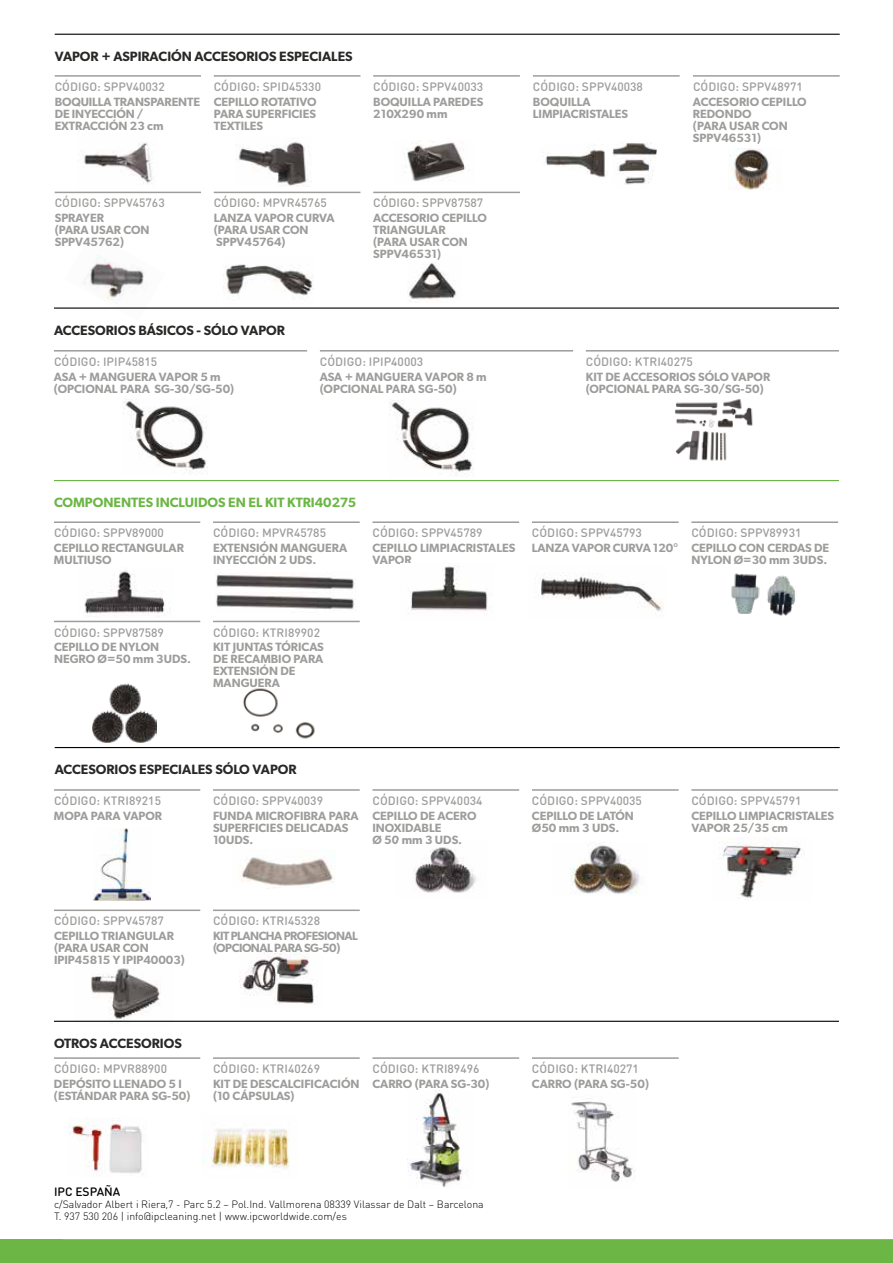
<style>
.page{position:relative;width:893px;height:1263px;background:#fff}
.page>*{position:absolute;margin:0;border:0;box-sizing:border-box;transform-origin:0 0}
.t1{font:600 13.5px "Gibson";color:#282827}
.t2{font:600 13.5px "Gibson";color:#6bb644}
.t3{font:600 12px/12px "Gibson";color:#9d9d9c}
.t4{font:500 12px "DIN Round Pro";color:#9d9d9c}
.t5{font:600 12px/12px "Gibson";letter-spacing:-.04em;color:#9d9d9c}
.t6{font:500 12px "DIN Round Pro";color:#000}
.t7{font:300 10.5px/12px "DIN Round Pro";color:#000}
</style>
<div class="page">
<div style="left:0;top:1239px;width:893px;height:24px;background:#6bb644"></div>
<img style="left:243px;top:688px;width:72px;height:51px">
<div style="left:280px;top:681px;width:53px;height:40px;background:#fff"></div>
<img style="left:69px;top:1118px;width:73px;height:55px">
<img style="left:203px;top:1129px;width:87px;height:39px">
<img style="left:409px;top:1090px;width:54px;height:98px">
<img style="left:571px;top:1101px;width:64px;height:81px">
<hr style="left:54px;top:480px;width:785px;height:1px;background:#6bb644">
<hr style="left:54px;top:521px;width:146px;height:2px;background:#9d9d9c">
<hr style="left:213px;top:521px;width:147px;height:2px;background:#9d9d9c">
<hr style="left:372px;top:521px;width:147px;height:2px;background:#9d9d9c">
<hr style="left:532px;top:521px;width:147px;height:2px;background:#9d9d9c">
<hr style="left:691px;top:521px;width:147px;height:2px;background:#9d9d9c">
<hr style="left:54px;top:621px;width:146px;height:1px;background:#9d9d9c">
<hr style="left:213px;top:621px;width:147px;height:1px;background:#9d9d9c">
<hr style="left:55px;top:747px;width:785px;height:1px;background:#000">
<hr style="left:54px;top:789px;width:146px;height:2px;background:#9d9d9c">
<hr style="left:213px;top:789px;width:147px;height:2px;background:#9d9d9c">
<hr style="left:372px;top:789px;width:147px;height:2px;background:#9d9d9c">
<hr style="left:532px;top:789px;width:147px;height:2px;background:#9d9d9c">
<hr style="left:691px;top:789px;width:147px;height:2px;background:#9d9d9c">
<hr style="left:54px;top:909px;width:146px;height:2px;background:#9d9d9c">
<hr style="left:213px;top:909px;width:147px;height:2px;background:#9d9d9c">
<hr style="left:54px;top:307px;width:785px;height:2px;background:#000">
<hr style="left:54px;top:350px;width:253px;height:2px;background:#9d9d9c">
<hr style="left:320px;top:350px;width:253px;height:2px;background:#9d9d9c">
<hr style="left:586px;top:350px;width:253px;height:2px;background:#9d9d9c">
<img style="left:123px;top:399px;width:85px;height:74px">
<img style="left:389px;top:400px;width:85px;height:75px">
<img style="left:538px;top:573px;width:126px;height:39px">
<img style="left:409px;top:565px;width:79px;height:49px">
<img style="left:84px;top:570px;width:81px;height:47px">
<img style="left:241px;top:857px;width:94px;height:31px">
<img style="left:216px;top:574px;width:138px;height:36px">
<img style="left:721px;top:837px;width:83px;height:61px">
<img style="left:75px;top:968px;width:99px;height:53px">
<img style="left:414px;top:847px;width:62px;height:46px">
<img style="left:570px;top:842px;width:70px;height:52px">
<img style="left:92px;top:684px;width:64px;height:58px">
<img style="left:93px;top:829px;width:57px;height:71px">
<img style="left:675px;top:399px;width:78px;height:62px">
<img style="left:731px;top:573px;width:64px;height:43px">
<hr style="left:55px;top:75px;width:146px;height:2px;background:#9d9d9c">
<hr style="left:214px;top:75px;width:146px;height:2px;background:#9d9d9c">
<hr style="left:373px;top:75px;width:147px;height:2px;background:#9d9d9c">
<hr style="left:533px;top:75px;width:147px;height:2px;background:#9d9d9c">
<hr style="left:693px;top:75px;width:147px;height:2px;background:#9d9d9c">
<hr style="left:55px;top:34px;width:785px;height:1px;background:#000">
<img style="left:84px;top:142px;width:69px;height:42px">
<img style="left:236px;top:142px;width:73px;height:45px">
<img style="left:405px;top:141px;width:61px;height:40px">
<img style="left:545px;top:149px;width:61px;height:28px">
<img style="left:612px;top:142px;width:45px;height:43px">
<img style="left:729px;top:148px;width:41px;height:42px">
<img style="left:65px;top:255px;width:100px;height:54px">
<img style="left:224px;top:264px;width:90px;height:35px">
<img style="left:407px;top:262px;width:50px;height:39px">
<hr style="left:55px;top:192px;width:146px;height:1px;background:#9d9d9c">
<hr style="left:214px;top:192px;width:146px;height:1px;background:#9d9d9c">
<hr style="left:373px;top:192px;width:147px;height:1px;background:#9d9d9c">
<hr style="left:54px;top:1057px;width:146px;height:2px;background:#9d9d9c">
<hr style="left:213px;top:1057px;width:147px;height:2px;background:#9d9d9c">
<hr style="left:372px;top:1057px;width:147px;height:2px;background:#9d9d9c">
<hr style="left:532px;top:1057px;width:147px;height:2px;background:#9d9d9c">
<img style="left:239px;top:953px;width:76px;height:52px">
<hr style="left:54px;top:1021px;width:785px;height:1px;background:#000">
<p class="t1" style="left:55px;top:48px;width:299px">VAPOR + ASPIRACIÓN ACCESORIOS ESPECIALES</p>
<p class="t4" style="left:55px;top:78px;width:112px">CÓDIGO: SPPV40032</p>
<p class="t4" style="left:214px;top:78px;width:109px">CÓDIGO: SPID45330</p>
<p class="t4" style="left:373px;top:78px;width:112px">CÓDIGO: SPPV40033</p>
<p class="t4" style="left:533px;top:78px;width:112px">CÓDIGO: SPPV40038</p>
<p class="t4" style="left:693px;top:78px;width:112px">CÓDIGO: SPPV48971</p>
<p class="t3" style="left:55px;top:95px;width:147px">BOQUILLA TRANSPARENTE<br>DE INYECCIÓN /<br>EXTRACCIÓ N 23 cm</p>
<p class="t3" style="left:214px;top:95px;width:104px;text-align:justify">CEPILLO ROTATIVO PARA SUPERFICIES TEXTILES</p>
<p class="t3" style="left:373px;top:95px;width:112px">BOQUILLA PAREDES<br>210X290 mm</p>
<p class="t3" style="left:533px;top:95px;width:97px">BOQUILLA<br>LIMPIACRISTALES</p>
<p class="t3" style="left:693px;top:95px;width:115px">ACCESORIO CEPILLO<br>REDONDO<br>(PARA USAR CON<br>SPPV46531)</p>
<p class="t4" style="left:55px;top:195px;width:112px">CÓDIGO: SPPV45763</p>
<p class="t4" style="left:214px;top:195px;width:115px">CÓDIGO: MPVR45765</p>
<p class="t4" style="left:373px;top:195px;width:112px">CÓDIGO: SPPV87587</p>
<p class="t3" style="left:55px;top:212px;width:96px">SPRAYER<br>(PARA USAR CON<br>SPPV45762)</p>
<p class="t3" style="left:214px;top:212px;width:122px">LANZA VAPOR CURVA (PARA USAR CON<br>SPPV45764)</p>
<p class="t3" style="left:373px;top:212px;width:115px">ACCESORIO CEPILLO<br>TRIANGULAR<br>(PARA USAR CON<br>SPPV46531)</p>
<p class="t1" style="left:54px;top:322px;width:232px">ACCESORIOS BÁSICOS - SÓ LO VAPOR</p>
<p class="t4" style="left:54px;top:353px;width:105px">CÓDIGO: IPIP45815</p>
<p class="t4" style="left:320px;top:353px;width:105px">CÓDIGO: IPIP40003</p>
<p class="t4" style="left:586px;top:353px;width:109px">CÓDIGO: KTRI40275</p>
<p class="t3" style="left:54px;top:370px;width:182px">ASA + MANGUERA VAPOR 5 m (OPCIONAL PARA SG-30/SG-50)</p>
<p class="t3" style="left:320px;top:370px;width:168px">ASA + MANGUERA VAPOR 8 m (OPCIONAL PARA SG-50)</p>
<p class="t3" style="left:586px;top:370px;width:186px">KIT DE ACCESORIOS SÓLO VAPOR (OPCIONAL PARA SG-30/SG-50)</p>
<p class="t2" style="left:54px;top:494px;width:304px">COMPONENTES INCLUIDOS EN EL KIT KTRI40275</p>
<p class="t4" style="left:54px;top:525px;width:112px">CÓDIGO: SPPV89000</p>
<p class="t4" style="left:213px;top:525px;width:115px">CÓDIGO: MPVR45785</p>
<p class="t4" style="left:372px;top:525px;width:112px">CÓDIGO: SPPV45789</p>
<p class="t4" style="left:532px;top:525px;width:112px">CÓDIGO: SPPV45793</p>
<p class="t4" style="left:691px;top:525px;width:112px">CÓDIGO: SPPV89931</p>
<p class="t3" style="left:54px;top:542px;width:131px">CEPILLO RECTANGULAR<br>MULTIUSO</p>
<p class="t3" style="left:213px;top:542px;width:136px">EXTENSIÓN MANGUERA<br>INYECCIÓN 2 UDS.</p>
<p class="t3" style="left:372px;top:542px;width:144px">CEPILLO LIMPIACRISTALES<br>VAPOR</p>
<p class="t3" style="left:532px;top:542px;width:299px;text-align:right">LANZA VAPOR CURVA 120° CEPILLO CON CERDAS DE<br>NYLON Ø=30 mm 3UDS.</p>
<p class="t4" style="left:54px;top:624px;width:112px">CÓDIGO: SPPV87589</p>
<p class="t4" style="left:213px;top:624px;width:109px">CÓDIGO: KTRI89902</p>
<p class="t3" style="left:54px;top:641px;width:139px">CEPILLO DE NYLON<br>NEGRO Ø=50 mm 3UDS.</p>
<p class="t3" style="left:213px;top:641px;width:112px">KIT JUNTAS TÓRICAS<br>DE RECAMBIO PARA<br>EXTENSIÓN DE<br>MANGUERA</p>
<p class="t1" style="left:55px;top:761px;width:243px">ACCESORIOS ESPECIALES SÓLO VAPOR</p>
<p class="t4" style="left:54px;top:792px;width:109px">CÓDIGO: KTRI89215</p>
<p class="t4" style="left:213px;top:792px;width:112px">CÓDIGO: SPPV40039</p>
<p class="t4" style="left:372px;top:792px;width:112px">CÓDIGO: SPPV40034</p>
<p class="t4" style="left:532px;top:792px;width:112px">CÓDIGO: SPPV40035</p>
<p class="t4" style="left:691px;top:792px;width:112px">CÓDIGO: SPPV45791</p>
<p class="t3" style="left:54px;top:809px;width:110px">MOPA PARA VAPOR</p>
<p class="t3" style="left:213px;top:809px;width:147px">FUNDA MICROFIBRA PARA<br>SUPERFICIES DELICADAS<br>10UDS.</p>
<p class="t3" style="left:372px;top:809px;width:106px">CEPILLO DE ACERO<br>INOXIDABLE<br>Ø 50 mm 3 UDS.</p>
<p class="t3" style="left:532px;top:809px;width:104px">CEPILLO DE LATÓN<br>Ø50 mm 3 UDS.</p>
<p class="t3" style="left:691px;top:809px;width:144px">CEPILLO LIMPIACRISTALES<br>VAPOR 25/35 cm</p>
<p class="t4" style="left:54px;top:913px;width:112px">CÓDIGO: SPPV45787</p>
<p class="t4" style="left:213px;top:913px;width:109px">CÓDIGO: KTRI45328</p>
<p class="t3" style="left:54px;top:930px;width:132px">CEPILLO TRIANGULAR (PARA USAR CON<br>IPIP45815 Y IPIP40003)</p>
<p class="t5" style="left:213px;top:930px;width:146px">KIT PLANCHA PROFESIONAL (OPCIONAL PARA SG-50)</p>
<p class="t1" style="left:54px;top:1035px;width:129px">OTROS ACCESORIOS</p>
<p class="t4" style="left:54px;top:1060px;width:115px">CÓDIGO: MPVR88900</p>
<p class="t4" style="left:213px;top:1060px;width:109px">CÓDIGO: KTRI40269</p>
<p class="t4" style="left:372px;top:1060px;width:109px">CÓDIGO: KTRI89496</p>
<p class="t4" style="left:532px;top:1060px;width:109px">CÓDIGO: KTRI40271</p>
<p class="t3" style="left:54px;top:1077px;width:138px">DEPÓSITO LLENADO 5 l (ESTÁNDAR PARA SG-50)</p>
<p class="t3" style="left:213px;top:1077px;width:148px">KIT DE DESCALCIFICACIÓN (10 CÁPSULAS)</p>
<p class="t3" style="left:372px;top:1077px;width:118px">CARRO (PARA SG-30)</p>
<p class="t3" style="left:532px;top:1077px;width:119px">CARRO (PARA SG-50)</p>
<p class="t6" style="left:54px;top:1183px;width:68px">IPC ESPAÑA</p>
<p class="t7" style="left:54px;top:1197px;width:431px">c/Salvador Albert i Riera,7 - Parc 5.2 – Pol.Ind. Vallmorena 08339 Vilassar de Dalt – Barcelona<br>T. 937 530 206 | info@ipcleaning.net | www.ipcworldwide.com/es</p>
</div>
